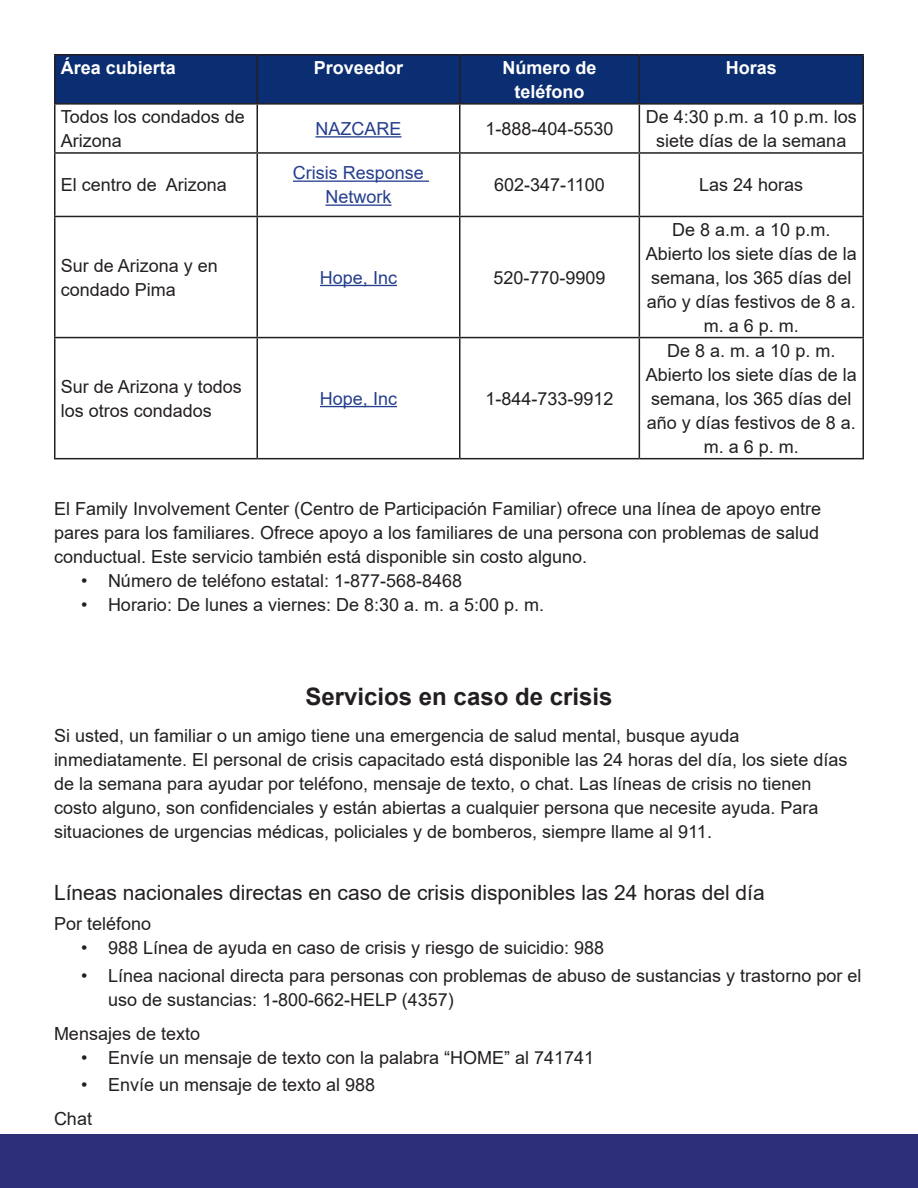
<style>
.page{position:relative;width:918px;height:1188px;background:#fff}
.page>*{position:absolute;margin:0;border:0;box-sizing:border-box;transform-origin:0 0}
.Header_2{font:700 24px "Arial";color:#231f20}
.Paragraph_Style_1{font:21px "Arial";color:#231f20}
.Paragraph_Style_1-2{font:18px/24px "Arial";color:#231f20}
.Paragraph_Style_1-3{font:18px/24px "Arial";color:#253f8e;text-align:center}
.Paragraph_Style_1-4{font:700 18px/24px "Arial";color:#fff;text-align:center}
</style>
<div class="page">
<div style="left:0;top:1134px;width:918px;height:54px;background:#2d3079"></div>
<div style="left:56px;top:56px;width:806px;height:47px;background:#0b2d72"></div>
<hr style="left:54px;top:54px;width:203px;height:2px;background:#231f20">
<hr style="left:54px;top:56px;width:2px;height:47px;background:#231f20">
<hr style="left:257px;top:54px;width:203px;height:2px;background:#231f20">
<hr style="left:256px;top:56px;width:2px;height:47px;background:#231f20">
<hr style="left:460px;top:54px;width:179px;height:2px;background:#231f20">
<hr style="left:459px;top:56px;width:1px;height:47px;background:#231f20">
<hr style="left:639px;top:54px;width:225px;height:2px;background:#231f20">
<hr style="left:639px;top:56px;width:1px;height:47px;background:#231f20">
<hr style="left:862px;top:56px;width:2px;height:47px;background:#231f20">
<hr style="left:54px;top:103px;width:203px;height:2px;background:#231f20">
<hr style="left:54px;top:105px;width:2px;height:47px;background:#231f20">
<hr style="left:257px;top:103px;width:203px;height:2px;background:#231f20">
<hr style="left:256px;top:105px;width:2px;height:47px;background:#231f20">
<hr style="left:460px;top:103px;width:179px;height:2px;background:#231f20">
<hr style="left:459px;top:105px;width:1px;height:47px;background:#231f20">
<hr style="left:639px;top:103px;width:225px;height:2px;background:#231f20">
<hr style="left:639px;top:105px;width:1px;height:47px;background:#231f20">
<hr style="left:862px;top:105px;width:2px;height:47px;background:#231f20">
<hr style="left:54px;top:152px;width:203px;height:2px;background:#231f20">
<hr style="left:54px;top:154px;width:2px;height:62px;background:#231f20">
<hr style="left:257px;top:152px;width:203px;height:2px;background:#231f20">
<hr style="left:256px;top:154px;width:2px;height:62px;background:#231f20">
<hr style="left:460px;top:152px;width:179px;height:2px;background:#231f20">
<hr style="left:459px;top:154px;width:1px;height:62px;background:#231f20">
<hr style="left:639px;top:152px;width:225px;height:2px;background:#231f20">
<hr style="left:639px;top:154px;width:1px;height:62px;background:#231f20">
<hr style="left:862px;top:154px;width:2px;height:62px;background:#231f20">
<hr style="left:54px;top:216px;width:203px;height:1px;background:#231f20">
<hr style="left:54px;top:217px;width:2px;height:120px;background:#231f20">
<hr style="left:257px;top:216px;width:203px;height:1px;background:#231f20">
<hr style="left:256px;top:217px;width:2px;height:120px;background:#231f20">
<hr style="left:460px;top:216px;width:179px;height:1px;background:#231f20">
<hr style="left:459px;top:217px;width:1px;height:120px;background:#231f20">
<hr style="left:639px;top:216px;width:225px;height:1px;background:#231f20">
<hr style="left:639px;top:217px;width:1px;height:120px;background:#231f20">
<hr style="left:862px;top:217px;width:2px;height:120px;background:#231f20">
<hr style="left:54px;top:337px;width:203px;height:1px;background:#231f20">
<hr style="left:54px;top:338px;width:2px;height:120px;background:#231f20">
<hr style="left:257px;top:337px;width:203px;height:1px;background:#231f20">
<hr style="left:256px;top:338px;width:2px;height:120px;background:#231f20">
<hr style="left:460px;top:337px;width:179px;height:1px;background:#231f20">
<hr style="left:459px;top:338px;width:1px;height:120px;background:#231f20">
<hr style="left:639px;top:337px;width:225px;height:1px;background:#231f20">
<hr style="left:639px;top:338px;width:1px;height:120px;background:#231f20">
<hr style="left:862px;top:338px;width:2px;height:120px;background:#231f20">
<hr style="left:54px;top:458px;width:203px;height:1px;background:#231f20">
<hr style="left:257px;top:458px;width:203px;height:1px;background:#231f20">
<hr style="left:460px;top:458px;width:179px;height:1px;background:#231f20">
<hr style="left:639px;top:458px;width:225px;height:1px;background:#231f20">
<hr style="left:315px;top:136px;width:87px;height:2px;background:#253f8e">
<hr style="left:293px;top:181px;width:136px;height:1px;background:#253f8e">
<hr style="left:325px;top:205px;width:67px;height:1px;background:#253f8e">
<hr style="left:320px;top:285px;width:77px;height:1px;background:#253f8e">
<hr style="left:320px;top:406px;width:77px;height:1px;background:#253f8e">
<p class="Paragraph_Style_1-4" style="left:61px;top:56px;width:117px">Área cubierta</p>
<p class="Paragraph_Style_1-4" style="left:314px;top:56px;width:91px">Proveedor</p>
<p class="Paragraph_Style_1-4" style="left:503px;top:56px;width:96px">Número de teléfono</p>
<p class="Paragraph_Style_1-4" style="left:726px;top:56px;width:53px">Horas</p>
<p class="Paragraph_Style_1-2" style="left:61px;top:105px;width:186px">Todos los condados de<br>Arizona</p>
<p class="Paragraph_Style_1-3" style="left:315px;top:117px;width:88px">NAZCARE</p>
<p class="Paragraph_Style_1-2" style="left:486px;top:117px;width:130px">1-888-404-5530</p>
<p class="Paragraph_Style_1-2" style="left:646px;top:105px;width:213px;text-align:center">De 4:30 p.m. a 10 p.m. los siete días de la semana</p>
<p class="Paragraph_Style_1-2" style="left:61px;top:173px;width:168px">El centro de Arizona</p>
<p class="Paragraph_Style_1-2" style="left:61px;top:253px;width:159px">Sur de Arizona y en condado Pima</p>
<p class="Paragraph_Style_1-2" style="left:61px;top:374px;width:183px">Sur de Arizona y todos los otros condados</p>
<p class="Paragraph_Style_1-3" style="left:293px;top:161px;width:133px">Crisis Response<br>Network</p>
<p class="Paragraph_Style_1-2" style="left:494px;top:173px;width:112px">602-347-1100</p>
<p class="Paragraph_Style_1-2" style="left:699px;top:173px;width:106px">Las 24 horas</p>
<p class="Paragraph_Style_1-3" style="left:320px;top:265px;width:79px">Hope, Inc</p>
<p class="Paragraph_Style_1-2" style="left:494px;top:265px;width:114px">520-770-9909</p>
<p class="Paragraph_Style_1-3" style="left:320px;top:386px;width:79px">Hope, Inc</p>
<p class="Paragraph_Style_1-2" style="left:486px;top:386px;width:130px">1-844-733-9912</p>
<p class="Paragraph_Style_1-2" style="left:672px;top:217px;width:160px">De 8 a.m. a 10 p.m.</p>
<p class="Paragraph_Style_1-2" style="left:646px;top:241px;width:213px;text-align:center">Abierto los siete días de la semana, los 365 días del año y días festivos de 8 a. m. a 6 p. m.</p>
<p class="Paragraph_Style_1-2" style="left:646px;top:338px;width:213px;text-align:center">De 8 a. m. a 10 p. m.<br>Abierto los siete días de la semana, los 365 días del año y días festivos de 8 a. m. a 6 p. m.</p>
<p class="Paragraph_Style_1-2" style="left:54px;top:496px;width:769px;text-align:justify">El Family Involvement Center (Centro de Participación Familiar) ofrece una línea de apoyo entre pares para los familiares. Ofrece apoyo a los familiares de una persona con problemas de salud conductual. Este servicio también está disponible sin costo alguno.</p>
<p class="Paragraph_Style_1-2" style="left:81px;top:568px;width:383px">• Número de teléfono estatal: 1-877-568-8468</p>
<p class="Paragraph_Style_1-2" style="left:81px;top:592px;width:465px">• Horario: De lunes a viernes: De 8:30 a. m. a 5:00 p. m.</p>
<p class="Header_2" style="left:306px;top:679px;width:308px">Servicios en caso de crisis</p>
<p class="Paragraph_Style_1-2" style="left:54px;top:724px;width:795px">Si usted, un familiar o un amigo tiene una emergencia de salud mental, busque ayuda inmediatamente. El personal de crisis capacitado está disponible las 24 horas del día, los siete días de la semana para ayudar por teléfono, mensaje de texto, o chat. Las líneas de crisis no tienen costo alguno, son confidenciales y están abiertas a cualquier persona que necesite ayuda. Para situaciones de urgencias médicas, policiales y de bomberos, siempre llame al 911.</p>
<p class="Paragraph_Style_1" style="left:54px;top:878px;width:712px">Líneas nacionales directas en caso de crisis disponibles las 24 horas del día</p>
<p class="Paragraph_Style_1-2" style="left:54px;top:912px;width:99px">Por teléfono</p>
<p class="Paragraph_Style_1-2" style="left:81px;top:936px;width:525px">• 988 Línea de ayuda en caso de crisis y riesgo de suicidio: 988</p>
<p class="Paragraph_Style_1-2" style="left:108px;top:963px;width:755px;text-indent:-27px">• Línea nacional directa para personas con problemas de abuso de sustancias y trastorno por el uso de sustancias: 1-800-662-HELP (4357)</p>
<p class="Paragraph_Style_1-2" style="left:54px;top:1021px;width:148px">Mensajes de texto</p>
<p class="Paragraph_Style_1-2" style="left:81px;top:1045px;width:515px">• Envíe un mensaje de texto con la palabra “HOME” al 741741</p>
<p class="Paragraph_Style_1-2" style="left:81px;top:1073px;width:296px">• Envíe un mensaje de texto al 988</p>
<p class="Paragraph_Style_1-2" style="left:54px;top:1107px;width:40px">Chat</p>
</div>
